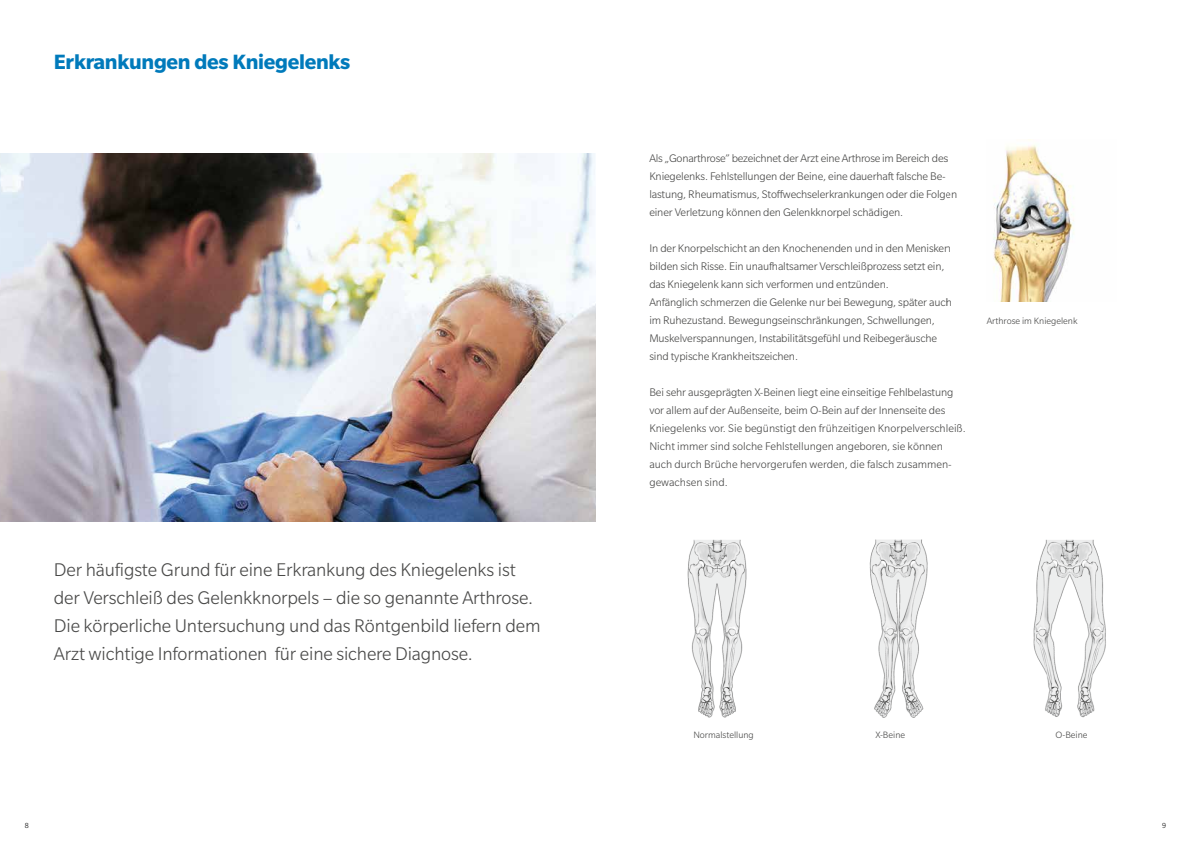
<style>
.page{position:relative;width:1191px;height:842px;background:#fff}
.page>*{position:absolute;margin:0;border:0;box-sizing:border-box;transform-origin:0 0}
.t1{font:700 22.5px "Slate Pro";letter-spacing:-.015em;color:#007abb}
.t2{font:300 20px/28px "Slate Pro";letter-spacing:-.01em;color:#494948}
.t3{font:300 12px/18px "Slate Pro";letter-spacing:-.01em;color:#494948}
.t4{font:300 10px "Slate Pro";color:#494948}
.t5{font:300 8px "Slate Pro";color:#000}
</style>
<div class="page">
<img style="left:993px;top:139px;width:81px;height:162px">
<img style="left:687px;top:539px;width:60px;height:179px">
<img style="left:869px;top:539px;width:59px;height:179px">
<img style="left:1033px;top:539px;width:73px;height:179px">
<img style="left:0;top:153px;width:595px;height:369px">
<h1 class="t1" style="left:54px;top:49px;width:298px">Erkrankungen des Kniegelenks</h1>
<p class="t2" style="left:54px;top:555px;width:488px">Der häufigste Grund für eine Erkrankung des Kniegelenks ist der Verschleiß des Gelenkknorpels – die so genannte Arthrose.<br>Die körperliche Untersuchung und das Röntgenbild liefern dem Arzt wichtige Informationen für eine sichere Diagnose.</p>
<p class="t3" style="left:649px;top:149px;width:309px">Als „Gonarthrose” bezeichnet der Arzt eine Arthrose im Bereich des Kniegelenks. Fehlstellungen der Beine, eine dauerhaft falsche Be&shy;lastung, Rheumatismus, Stoffwechselerkrankungen oder die Folgen einer Verletzung können den Gelenkknorpel schädigen.</p>
<p class="t3" style="left:649px;top:239px;width:304px">In der Knorpelschicht an den Knochenenden und in den Menisken bilden sich Risse. Ein unaufhaltsamer Verschleißprozess setzt ein, das Kniegelenk kann sich verformen und entzünden.<br>Anfänglich schmerzen die Gelenke nur bei Bewegung, später auch im Ruhezustand. Bewegungseinschränkungen, Schwellungen, Muskelverspannungen, Instabilitätsgefühl und Reibegeräusche sind typische Krankheitszeichen.</p>
<p class="t3" style="left:649px;top:383px;width:318px">Bei sehr ausgeprägten X-Beinen liegt eine einseitige Fehlbelastung vor allem auf der Außenseite, beim O-Bein auf der Innenseite des Kniegelenks vor. Sie begünstigt den frühzeitigen Knorpelverschleiß.<br>Nicht immer sind solche Fehlstellungen angeboren, sie können auch durch Brüche hervorgerufen werden, die falsch zusammen&shy;gewachsen sind.</p>
<p class="t4" style="left:986px;top:316px;width:92px">Arthrose im Kniegelenk</p>
<p class="t4" style="left:693px;top:730px;width:62px">Normalstellung</p>
<p class="t4" style="left:875px;top:730px;width:31px">X-Beine</p>
<p class="t4" style="left:1055px;top:730px;width:34px">O-Beine</p>
<p class="t5" style="left:25px;top:821px;width:5px">8</p>
<p class="t5" style="left:1162px;top:821px;width:5px">9</p>
</div>
